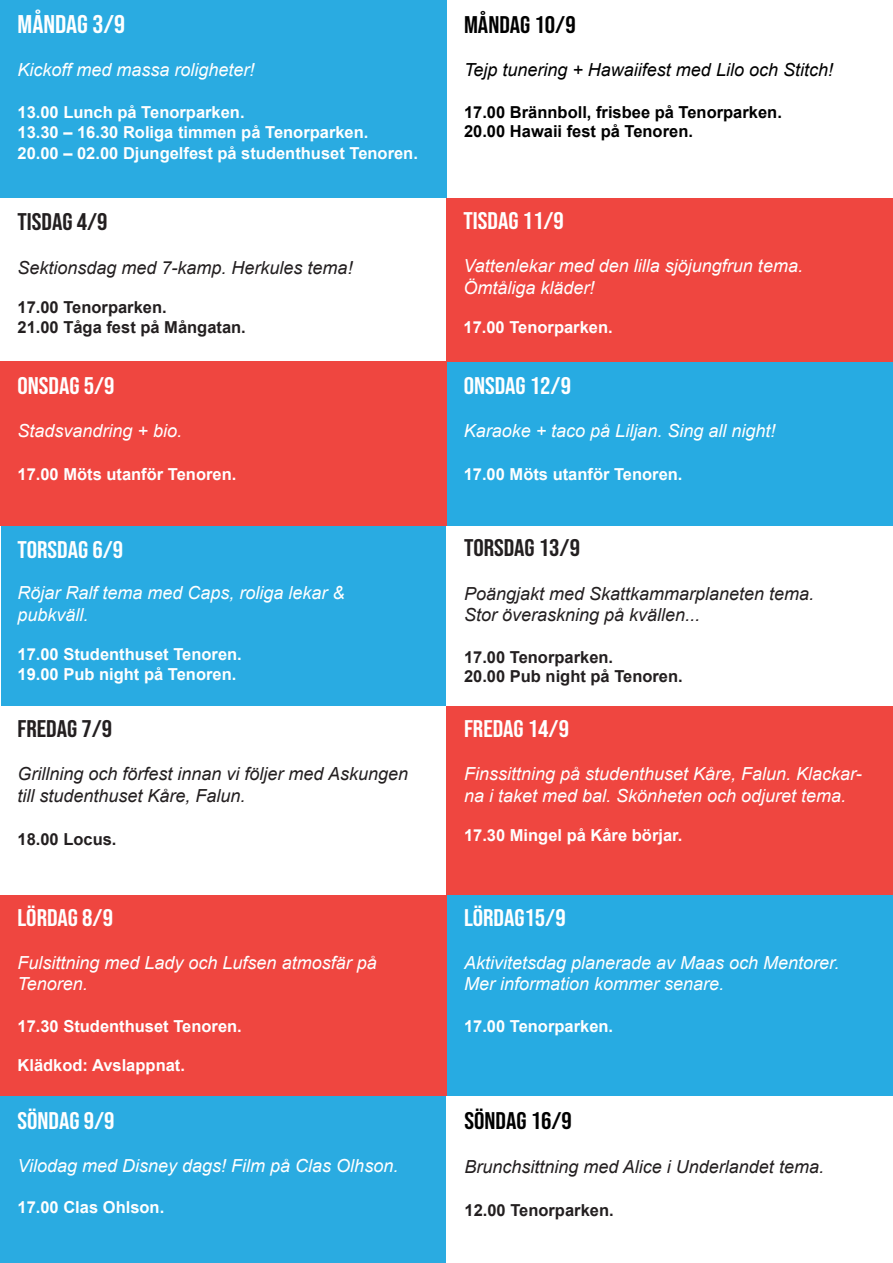
<style>
.page{position:relative;width:893px;height:1263px;background:#fff}
.page>*{position:absolute;margin:0;border:0;box-sizing:border-box;transform-origin:0 0}
.t1{font:25.5px "Bebas Neue";color:#fff;scale:1.08 1}
.t2{font:24px "Bebas Neue";color:#fff;scale:1.08 1}
.t3{font:24px "Bebas Neue";color:#231f20;scale:1.08 1}
.t4{font:24px "Bebas Neue";color:#000;scale:1.08 1}
.t5{font:italic 18px/21.6px "Arial";color:#fff}
.t6{font:italic 18px/21.6px "Arial";color:#231f20}
.t7{font:italic 18px "Arial";color:#000}
.t8{font:700 16.5px "Arial";color:#fff}
.t9{font:700 16.5px "Arial";color:#231f20}
.t10{font:700 16.5px "Arial";color:#000}
</style>
<div class="page">
<div style="left:446px;top:895px;width:447px;height:201px;background:#27abe2"></div>
<div style="left:446px;top:361px;width:447px;height:165px;background:#27abe2"></div>
<div style="left:0;top:361px;width:446px;height:165px;background:#ef4640"></div>
<div style="left:1px;top:526px;width:445px;height:180px;background:#29abe2"></div>
<div style="left:0;top:895px;width:446px;height:201px;background:#ef4640"></div>
<div style="left:0;top:1096px;width:446px;height:167px;background:#2aabe1"></div>
<div style="left:446px;top:198px;width:447px;height:163px;background:#ef4640"></div>
<div style="left:446px;top:706px;width:447px;height:189px;background:#ef4640"></div>
<div style="left:0;top:0;width:446px;height:198px;background:#2aabe1"></div>
<p class="t1" style="left:18px;top:10px;width:101px">MÅNDAG 3/9</p>
<p class="t5" style="left:18px;top:60px;width:239px">Kickoff med massa roligheter!</p>
<p class="t8" style="left:18px;top:101px;width:229px">13.00 Lunch på Tenorparken.</p>
<p class="t8" style="left:18px;top:121px;width:352px">13.30 – 16.30 Roliga timmen på Tenorparken.</p>
<p class="t8" style="left:18px;top:143px;width:402px">20.00 – 02.00 Djungelfest på studenthuset Tenoren.</p>
<p class="t3" style="left:18px;top:208px;width:85px">TISDAG 4/9</p>
<p class="t6" style="left:18px;top:257px;width:337px">Sektionsdag med 7-kamp. Herkules tema!</p>
<p class="t9" style="left:18px;top:296px;width:151px">17.00 Tenorparken.</p>
<p class="t9" style="left:18px;top:316px;width:230px">21.00 Tåga fest på Mångatan.</p>
<p class="t2" style="left:18px;top:372px;width:91px">ONSDAG 5/9</p>
<p class="t5" style="left:18px;top:420px;width:166px">Stadsvandring + bio.</p>
<p class="t8" style="left:18px;top:464px;width:220px">17.00 Möts utanför Tenoren.</p>
<p class="t2" style="left:18px;top:536px;width:99px">TORSDAG 6/9</p>
<p class="t5" style="left:18px;top:582px;width:329px">Röjar Ralf tema med Caps, roliga lekar &amp; pubkväll.</p>
<p class="t8" style="left:18px;top:644px;width:226px">17.00 Studenthuset Tenoren.</p>
<p class="t8" style="left:18px;top:663px;width:220px">19.00 Pub night på Tenoren.</p>
<p class="t3" style="left:18px;top:715px;width:89px">FREDAG 7/9</p>
<p class="t6" style="left:18px;top:763px;width:392px">Grillning och förfest innan vi följer med Askungen till studenthuset Kåre, Falun.</p>
<p class="t9" style="left:18px;top:828px;width:101px">18.00 Locus.</p>
<p class="t2" style="left:18px;top:903px;width:90px">LÖRDAG 8/9</p>
<p class="t5" style="left:18px;top:952px;width:361px">Fulsittning med Lady och Lufsen atmosfär på<br>Tenoren.</p>
<p class="t8" style="left:18px;top:1015px;width:226px">17.30 Studenthuset Tenoren.</p>
<p class="t8" style="left:18px;top:1055px;width:169px">Klädkod: Avslappnat.</p>
<p class="t2" style="left:18px;top:1107px;width:91px">SÖNDAG 9/9</p>
<p class="t5" style="left:18px;top:1155px;width:382px">Vilodag med Disney dags! Film på Clas Olhson.</p>
<p class="t8" style="left:18px;top:1196px;width:148px">17.00 Clas Ohlson.</p>
<p class="t4" style="left:464px;top:11px;width:105px">MÅNDAG 10/9</p>
<p class="t7" style="left:464px;top:58px;width:370px">Tejp tunering + Hawaiifest med Lilo och Stitch!</p>
<p class="t10" style="left:464px;top:101px;width:319px">17.00 Brännboll, frisbee på Tenorparken.</p>
<p class="t10" style="left:464px;top:121px;width:230px">20.00 Hawaii fest på Tenoren.</p>
<p class="t2" style="left:463px;top:207px;width:94px">TISDAG 11/9</p>
<p class="t5" style="left:463px;top:255px;width:341px">Vattenlekar med den lilla sjöjungfrun tema.</p>
<p class="t5" style="left:463px;top:277px;width:133px">Ömtåliga kläder!</p>
<p class="t8" style="left:463px;top:316px;width:151px">17.00 Tenorparken.</p>
<p class="t2" style="left:464px;top:372px;width:101px">ONSDAG 12/9</p>
<p class="t5" style="left:464px;top:420px;width:313px">Karaoke + taco på Liljan. Sing all night!</p>
<p class="t8" style="left:464px;top:464px;width:220px">17.00 Möts utanför Tenoren.</p>
<p class="t3" style="left:464px;top:534px;width:109px">TORSDAG 13/9</p>
<p class="t6" style="left:464px;top:583px;width:352px">Poängjakt med Skattkammarplaneten tema.<br>Stor överaskning på kvällen...</p>
<p class="t9" style="left:464px;top:646px;width:151px">17.00 Tenorparken.</p>
<p class="t9" style="left:464px;top:666px;width:220px">20.00 Pub night på Tenoren.</p>
<p class="t2" style="left:464px;top:715px;width:99px">FREDAG 14/9</p>
<p class="t5" style="left:464px;top:763px;width:399px">Finssittning på studenthuset Kåre, Falun. Klackar&shy;na i taket med bal. Skönheten och odjuret tema.</p>
<p class="t8" style="left:464px;top:824px;width:220px">17.30 Mingel på Kåre börjar.</p>
<p class="t2" style="left:464px;top:903px;width:96px">LÖRDAG15/9</p>
<p class="t5" style="left:464px;top:952px;width:377px">Aktivitetsdag planerade av Maas och Mentorer.<br>Mer information kommer senare.</p>
<p class="t8" style="left:464px;top:1015px;width:151px">17.00 Tenorparken.</p>
<p class="t4" style="left:464px;top:1107px;width:101px">SÖNDAG 16/9</p>
<p class="t6" style="left:464px;top:1156px;width:361px">Brunchsittning med Alice i Underlandet tema.</p>
<p class="t9" style="left:464px;top:1199px;width:151px">12.00 Tenorparken.</p>
</div>
